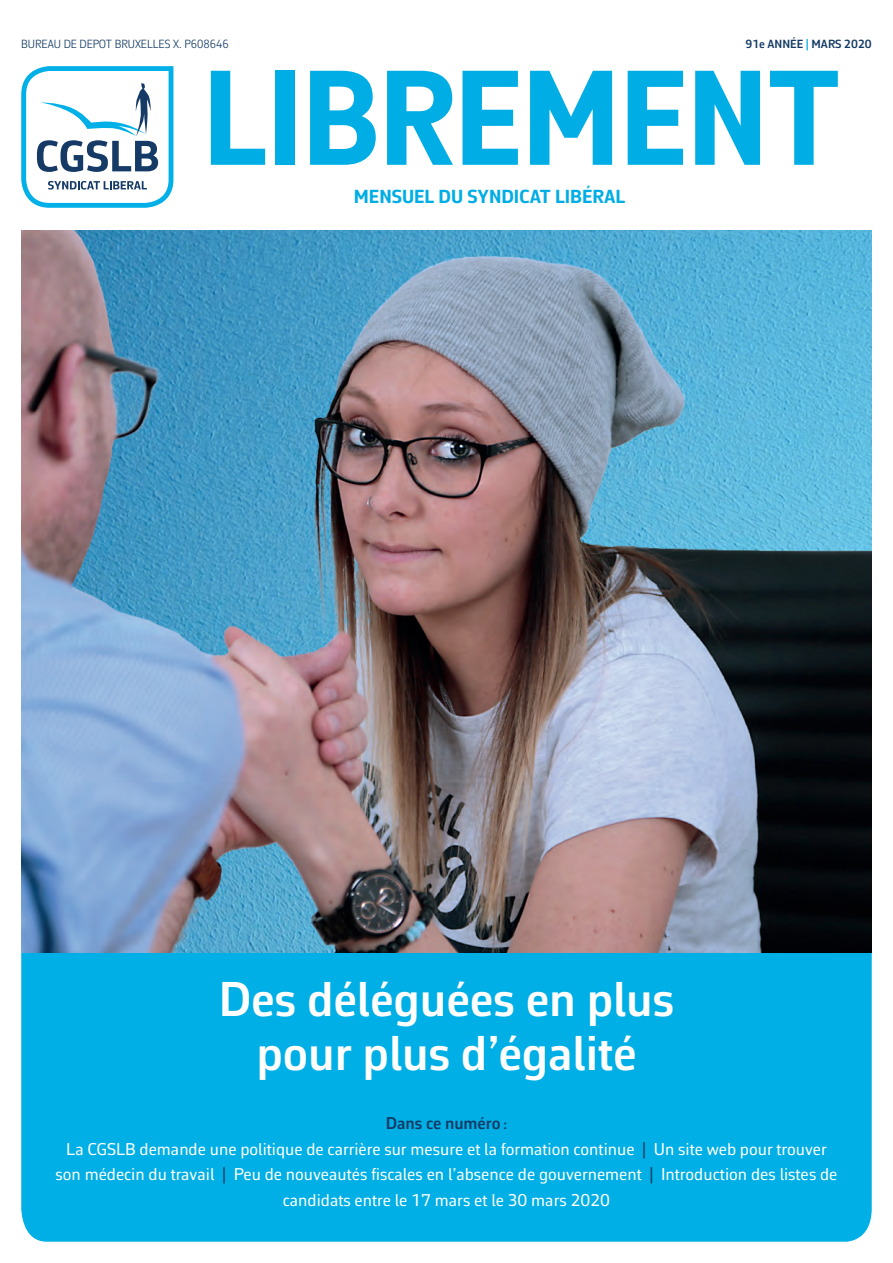
<style>
.page{position:relative;width:893px;height:1263px;background:#fff}
.page>*{position:absolute;margin:0;border:0;box-sizing:border-box;transform-origin:0 0}
.t1{font:700 136.65px "Corbeau Con Pro";color:#00ade5}
.t2{font:600 49.5px/54px "Corbeau Pro";color:#fff;text-align:center}
.t3{font:700 19.2px "Corbeau Pro";color:#00ade5}
.t4{font:17.25px/25.5px "Corbeau Pro";color:#fff;text-align:center}
.t5{font:300 12px "Corbeau Con Pro";color:#133a64}
.t6{font:600 12px "Corbeau Pro";color:#133a64}
.s1{color:#00ade5}
.s2{color:#143a65}
.s3{font-weight:600;color:#133a64}
.s4{font-weight:600;font-size:14.25px;color:#133a64}
.s5{color:#133a64}
</style>
<div class="page">
<svg style="left:21px;top:66px;width:152px;height:142px"></svg>
<div style="left:21px;top:953px;width:851px;height:289px;background:#00afe5"></div>
<img style="left:21px;top:231px;width:851px;height:722px">
<p class="t5" style="left:21px;top:36px;width:209px">BUREAU DE DEPOT BRUXELLES X. P608646</p>
<p class="t6" style="left:745px;top:36px;width:128px">91e ANNÉE <span class="s1">|</span> <span class="s2">MARS</span> 2020</p>
<h1 class="t1" style="left:203px;top:27px;width:638px">LIBREMENT</h1>
<p class="t3" style="left:354px;top:183px;width:273px">MENSUEL DU SYNDICAT LIBÉRAL</p>
<h2 class="t2" style="left:219px;top:971px;width:457px">Des déléguées en plus pour plus d’égalité</h2>
<p class="t4" style="left:55px;top:1110px;width:783px"><span class="s3">Dans ce numéro</span> <span class="s4">:<br></span>La CGSLB demande une politique de carrière sur mesure et la formation continue <span class="s5">|</span> Un site web pour trouver son médecin du travail <span class="s5">|</span> Peu de nouveautés fiscales en l’absence de gouvernement <span class="s5">|</span> Introduction des listes de candidats entre le 17 mars et le 30 mars 2020</p>
</div>
